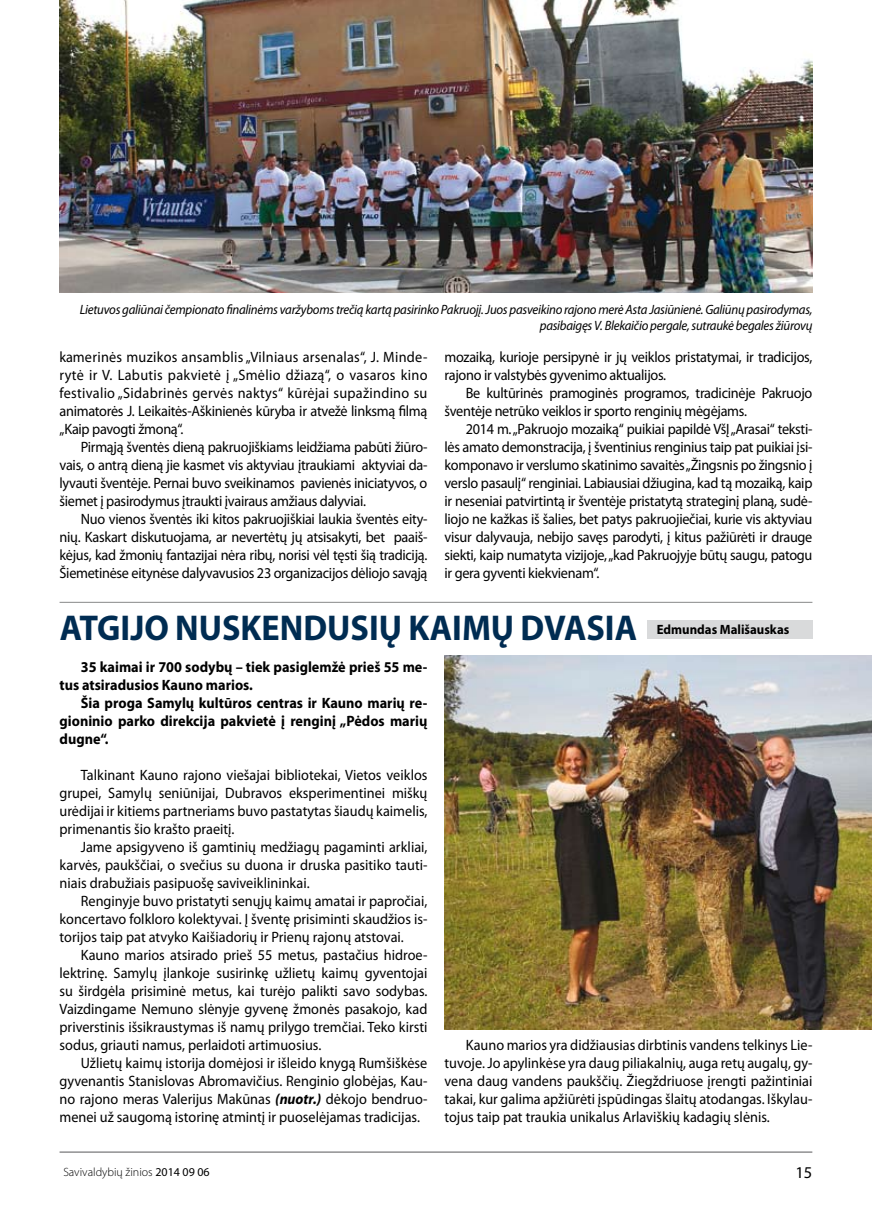
<style>
.page{position:relative;width:872px;height:1212px;background:#fff}
.page>*{position:absolute;margin:0;border:0;box-sizing:border-box;transform-origin:0 0}
.t1{font:700 36px "Myriad Pro";color:#002c52;scale:.95 1}
.t2{font:16.5px "Myriad Pro";color:#000}
.t3{font:15px/18px "Myriad Pro";letter-spacing:-.02em;color:#000;text-align:justify;scale:.95 1}
.t4{font:700 15px/18px "Myriad Pro";color:#000;scale:.95 1}
.t5{font:italic 13.5px/16.2px "Myriad Pro";letter-spacing:-.02em;color:#000;text-align:right;scale:.95 1}
.t6{font:700 13.5px "Myriad Pro";color:#000;scale:.95 1}
.t7{font:300 12px "Myriad Pro";color:#000}
.s1{font-weight:700;font-style:italic}
.s2{font-weight:400}
</style>
<div class="page">
<hr style="left:60px;top:1152px;width:752px;height:1px;background:#58585a">
<img style="left:60px;top:0;width:752px;height:293px">
<svg style="left:59px;top:601px;width:312px;height:2px"></svg>
<svg style="left:378px;top:601px;width:262px;height:1px"></svg>
<div style="left:647px;top:620px;width:165px;height:19px;background:#d9dadb"></div>
<img style="left:444px;top:656px;width:428px;height:373px">
<hr style="left:60px;top:602px;width:752px;height:1px;background:#878889">
<p class="t5" style="left:80px;top:301px;width:772px">Lietuvos galiūnai čempionato finalinėms varžyboms trečią kartą pasirinko Pakruojį. Juos pasveikino rajono merė Asta Jasiūnienė. Galiūnų pasirodymas, pasibaigęs V. Blekaičio pergale, sutraukė begales žiūrovų</p>
<p class="t3" style="left:60px;top:348px;width:389px">kamerinės muzikos ansamblis „Vilniaus arsenalas“, J. Minde&shy;rytė ir V. Labutis pakvietė į „Smėlio džiazą“, o vasaros kino festivalio „Sidabrinės gervės naktys“ kūrėjai supažindino su animatorės J. Leikaitės-Aškinienės kūryba ir atvežė linksmą filmą „Kaip pavogti žmoną“.</p>
<p class="t3" style="left:60px;top:438px;width:389px;text-indent:21px">Pirmąją šventės dieną pakruojiškiams leidžiama pabūti žiūro&shy;vais, o antrą dieną jie kasmet vis aktyviau įtraukiami aktyviai da&shy;lyvauti šventėje. Pernai buvo sveikinamos pavienės iniciatyvos, o šiemet į pasirodymus įtraukti įvairaus amžiaus dalyviai.</p>
<p class="t3" style="left:60px;top:510px;width:389px;text-indent:21px">Nuo vienos šventės iki kitos pakruojiškiai laukia šventės eity&shy;nių. Kaskart diskutuojama, ar nevertėtų jų atsisakyti, bet paaiš&shy;kėjus, kad žmonių fantazijai nėra ribų, norisi vėl tęsti šią tradiciją.<br>Šiemetinėse eitynėse dalyvavusios 23 organizacijos dėliojo savąją</p>
<p class="t3" style="left:444px;top:348px;width:389px">mozaiką, kurioje persipynė ir jų veiklos pristatymai, ir tradicijos, rajono ir valstybės gyvenimo aktualijos.</p>
<p class="t3" style="left:444px;top:384px;width:389px;text-indent:21px">Be kultūrinės pramoginės programos, tradicinėje Pakruojo šventėje netrūko veiklos ir sporto renginių mėgėjams.</p>
<p class="t3" style="left:444px;top:420px;width:389px;text-indent:21px">2014 m. „Pakruojo mozaiką“ puikiai papildė VšĮ „Arasai“ teksti&shy;lės amato demonstracija, į šventinius renginius taip pat puikiai įsi&shy;komponavo ir verslumo skatinimo savaitės „Žingsnis po žingsnio į verslo pasaulį“ renginiai. Labiausiai džiugina, kad tą mozaiką, kaip ir neseniai patvirtintą ir šventėje pristatytą strateginį planą, sudė&shy;liojo ne kažkas iš šalies, bet patys pakruojiečiai, kurie vis aktyviau visur dalyvauja, nebijo savęs parodyti, į kitus pažiūrėti ir drauge siekti, kaip numatyta vizijoje, „kad Pakruojyje būtų saugu, patogu ir gera gyventi kiekvienam“.</p>
<h1 class="t1" style="left:60px;top:605px;width:604px">Atgijo nuskendusių kaimų dvasia</h1>
<p class="t6" style="left:657px;top:621px;width:141px">Edmundas Mališauskas</p>
<p class="t4" style="left:60px;top:657px;width:389px;text-indent:21px">35 kaimai ir 700 sodybų – tiek pasiglemžė prieš 55 me&shy;tus atsiradusios Kauno marios.</p>
<p class="t4" style="left:60px;top:693px;width:389px;text-align:justify;text-indent:21px">Šia proga Samylų kultūros centras ir Kauno marių re&shy;gioninio parko direkcija pakvietė į renginį „Pėdos marių dugne“.</p>
<p class="t3" style="left:60px;top:766px;width:389px;text-indent:21px">Talkinant Kauno rajono viešajai bibliotekai, Vietos veiklos grupei, Samylų seniūnijai, Dubravos eksperimentinei miškų urėdijai ir kitiems partneriams buvo pastatytas šiaudų kaimelis, primenantis šio krašto praeitį.</p>
<p class="t3" style="left:60px;top:838px;width:389px;text-indent:21px">Jame apsigyveno iš gamtinių medžiagų pagaminti arkliai, karvės, paukščiai, o svečius su duona ir druska pasitiko tauti&shy;niais drabužiais pasipuošę saviveiklininkai.</p>
<p class="t3" style="left:60px;top:892px;width:389px;text-indent:21px">Renginyje buvo pristatyti senųjų kaimų amatai ir papročiai, koncertavo folkloro kolektyvai. Į šventę prisiminti skaudžios is&shy;torijos taip pat atvyko Kaišiadorių ir Prienų rajonų atstovai.</p>
<p class="t3" style="left:60px;top:946px;width:389px;text-indent:21px">Kauno marios atsirado prieš 55 metus, pastačius hidroe&shy;lektrinę. Samylų įlankoje susirinkę užlietų kaimų gyventojai su širdgėla prisiminė metus, kai turėjo palikti savo sodybas.<br>Vaizdingame Nemuno slėnyje gyvenę žmonės pasakojo, kad priverstinis išsikraustymas iš namų prilygo tremčiai. Teko kirsti sodus, griauti namus, perlaidoti artimuosius.</p>
<p class="t3" style="left:60px;top:1054px;width:389px;text-indent:21px">Užlietų kaimų istorija domėjosi ir išleido knygą Rumšiškėse gyvenantis Stanislovas Abromavičius. Renginio globėjas, Kau&shy;no rajono meras Valerijus Makūnas <span class="s1">(nuotr.)</span> dėkojo bendruo&shy;menei už saugomą istorinę atmintį ir puoselėjamas tradicijas.</p>
<p class="t3" style="left:444px;top:1036px;width:389px;text-indent:21px">Kauno marios yra didžiausias dirbtinis vandens telkinys Lie&shy;tuvoje. Jo apylinkėse yra daug piliakalnių, auga retų augalų, gy&shy;vena daug vandens paukščių. Žiegždriuose įrengti pažintiniai takai, kur galima apžiūrėti įspūdingas šlaitų atodangas. Iškylau&shy;tojus taip pat traukia unikalus Arlaviškių kadagių slėnis.</p>
<p class="t7" style="left:63px;top:1165px;width:148px">Savivaldybių žinios <span class="s2">2014 09 06</span></p>
<p class="t2" style="left:795px;top:1162px;width:18px">15</p>
</div>
